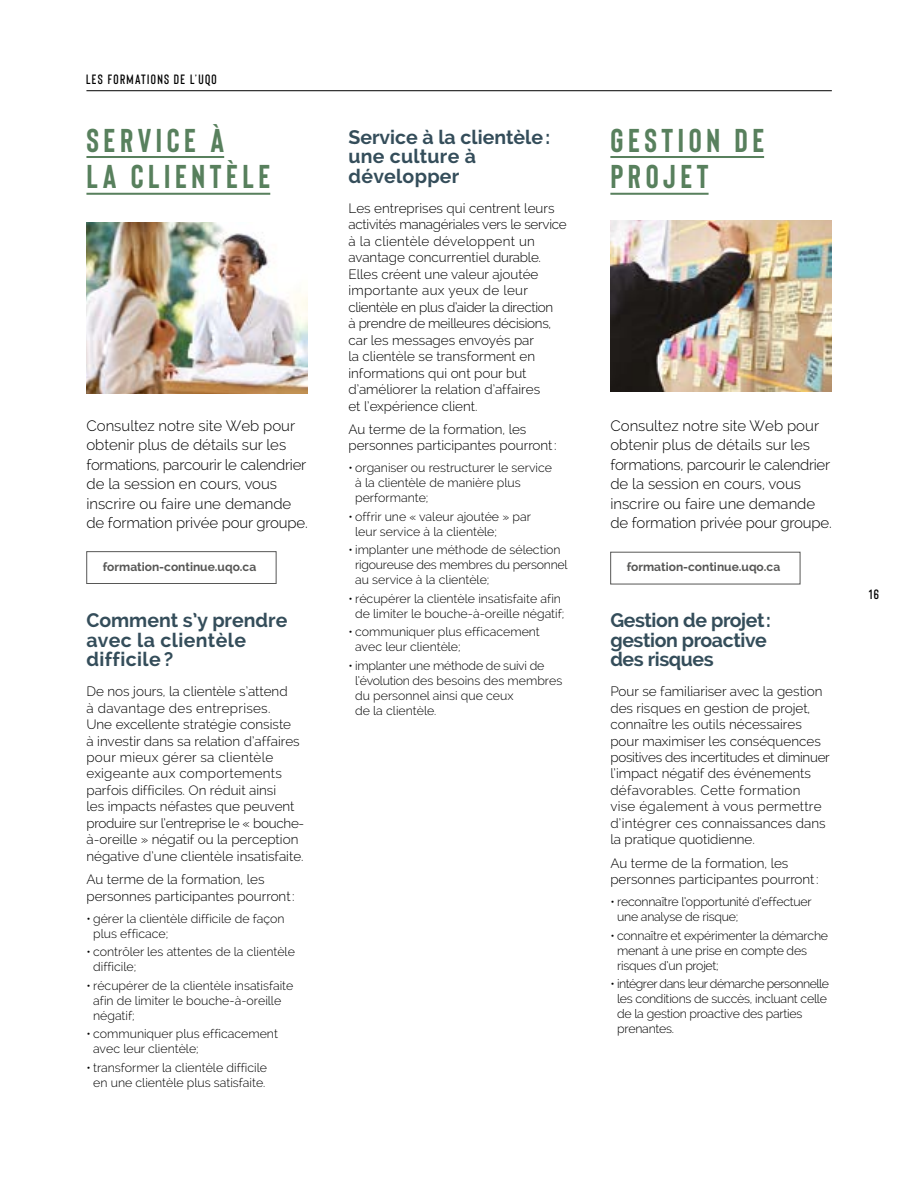
<style>
.page{position:relative;width:918px;height:1188px;background:#fff}
.page>*{position:absolute;margin:0;border:0;box-sizing:border-box;transform-origin:0 0}
.t1{font:700 33px/36.8px "Bison";letter-spacing:.14em;color:#58805d}
.t2{font:700 19.5px/19.5px "Raleway";letter-spacing:.02em;color:#344d5a}
.t3{font:700 19.5px/19.5px "Raleway";letter-spacing:-.02em;color:#344d5a}
.t4{font:700 19.5px/19.5px "Raleway";color:#344d5a}
.t5{font:300 15px/19.5px "Raleway";color:#000}
.t6{font:300 13.5px/16.5px "Raleway";color:#000}
.t7{font:600 13.5px "Bison";letter-spacing:.1em;color:#000}
.t8{font:300 12.3px/15px "Raleway";color:#000}
.t9{font:300 12.3px/15px "Raleway";letter-spacing:-.02em;color:#000}
.t10{font:700 12px "Raleway";color:#575756}
</style>
<div class="page">
<hr style="left:86px;top:90px;width:746px;height:1px;background:#000">
<hr style="left:86px;top:156px;width:138px;height:2px;background:#58805d">
<hr style="left:86px;top:193px;width:184px;height:2px;background:#58805d">
<hr style="left:610px;top:156px;width:154px;height:2px;background:#58805d">
<hr style="left:610px;top:193px;width:99px;height:2px;background:#58805d">
<img style="left:86px;top:222px;width:222px;height:172px">
<div style="left:86px;top:551px;width:190px;height:33px;border:1px solid #575756"></div>
<img style="left:610px;top:220px;width:222px;height:172px">
<div style="left:610px;top:552px;width:190px;height:32px;border:1px solid #575756"></div>
<p class="t7" style="left:86px;top:71px;width:132px">LES FORMATIONS DE L’UQO</p>
<h1 class="t1" style="left:86px;top:120px;width:185px">SERVICE À<br>LA CLIENTÈLE</h1>
<p class="t5" style="left:86px;top:416px;width:223px">Consultez notre site Web pour obtenir plus de détails sur les formations, parcourir le calendrier de la session en cours, vous inscrire ou faire une demande de formation privée pour groupe.</p>
<p class="t10" style="left:103px;top:560px;width:155px">formation-continue.uqo.ca</p>
<h2 class="t2" style="left:86px;top:610px;width:203px">Comment s’y prendre avec la clientèle difficile ?</h2>
<p class="t6" style="left:86px;top:683px;width:219px">De nos jours, la clientèle s’attend<br>à davantage des entreprises.<br>Une excellente stratégie consiste<br>à investir dans sa relation d’affaires pour mieux gérer sa clientèle exigeante aux comportements parfois difficiles. On réduit ainsi<br>les impacts néfastes que peuvent produire sur l’entreprise le « bouche&shy;à-oreille » négatif ou la perception négative d’une clientèle insatisfaite.</p>
<p class="t6" style="left:86px;top:871px;width:210px">Au terme de la formation, les personnes participantes pourront:</p>
<p class="t8" style="left:93px;top:911px;width:193px;text-indent:-7px">• gérer la clientèle difficile de façon plus efficace;</p>
<p class="t8" style="left:93px;top:944px;width:203px;text-indent:-7px">• contrôler les attentes de la clientèle difficile;</p>
<p class="t8" style="left:93px;top:978px;width:202px;text-indent:-7px">• récupérer de la clientèle insatisfaite afin de limiter le bouche-à-oreille négatif;</p>
<p class="t8" style="left:93px;top:1026px;width:186px;text-indent:-7px">• communiquer plus efficacement avec leur clientèle;</p>
<p class="t8" style="left:86px;top:1060px;width:182px;text-align:center">• transformer la clientèle difficile en une clientèle plus satisfaite.</p>
<h2 class="t4" style="left:348px;top:127px;width:203px">Service à la clientèle: une culture à développer</h2>
<p class="t6" style="left:348px;top:200px;width:220px">Les entreprises qui centrent leurs activités managériales vers le service à la clientèle développent un avantage concurrentiel durable.<br>Elles créent une valeur ajoutée importante aux yeux de leur clientèle en plus d’aider la direction<br>à prendre de meilleures décisions, car les messages envoyés par<br>la clientèle se transforment en informations qui ont pour but d’améliorer la relation d’affaires<br>et l’expérience client.</p>
<p class="t6" style="left:348px;top:421px;width:210px">Au terme de la formation, les personnes participantes pourront:</p>
<p class="t8" style="left:355px;top:460px;width:198px;text-indent:-7px">• organiser ou restructurer le service à la clientèle de manière plus performante;</p>
<p class="t8" style="left:355px;top:509px;width:177px;text-indent:-7px">• offrir une « valeur ajoutée » par leur service à la clientèle;</p>
<p class="t8" style="left:355px;top:542px;width:214px;text-indent:-7px">• implanter une méthode de sélection rigoureuse des membres du personnel au service à la clientèle;</p>
<p class="t8" style="left:348px;top:591px;width:217px;text-align:center">• récupérer la clientèle insatisfaite afin de limiter le bouche-à-oreille négatif;</p>
<p class="t8" style="left:355px;top:624px;width:186px;text-indent:-7px">• communiquer plus efficacement avec leur clientèle;</p>
<p class="t8" style="left:355px;top:658px;width:209px;text-indent:-7px">• implanter une méthode de suivi de l’évolution des besoins des membres du personnel ainsi que ceux<br>de la clientèle.</p>
<h1 class="t1" style="left:610px;top:120px;width:155px">GESTION DE<br>PROJET</h1>
<p class="t5" style="left:610px;top:416px;width:223px">Consultez notre site Web pour obtenir plus de détails sur les formations, parcourir le calendrier de la session en cours, vous inscrire ou faire une demande de formation privée pour groupe.</p>
<p class="t10" style="left:627px;top:560px;width:155px">formation-continue.uqo.ca</p>
<h2 class="t3" style="left:610px;top:610px;width:162px">Gestion de projet: gestion proactive des risques</h2>
<p class="t6" style="left:610px;top:683px;width:221px">Pour se familiariser avec la gestion des risques en gestion de projet, connaître les outils nécessaires pour maximiser les conséquences positives des incertitudes et diminuer l’impact négatif des événements défavorables. Cette formation<br>vise également à vous permettre d’intégrer ces connaissances dans la pratique quotidienne.</p>
<p class="t6" style="left:610px;top:855px;width:210px">Au terme de la formation, les personnes participantes pourront:</p>
<p class="t9" style="left:617px;top:894px;width:196px;text-indent:-7px">• reconnaître l’opportunité d’effectuer une analyse de risque;</p>
<p class="t9" style="left:617px;top:928px;width:213px;text-indent:-7px">• connaître et expérimenter la démarche menant à une prise en compte des risques d’un projet;</p>
<p class="t9" style="left:617px;top:976px;width:213px;text-indent:-7px">• intégrer dans leur démarche personnelle les conditions de succès, incluant celle de la gestion proactive des parties prenantes.</p>
<p class="t7" style="left:869px;top:586px;width:12px">16</p>
</div>
